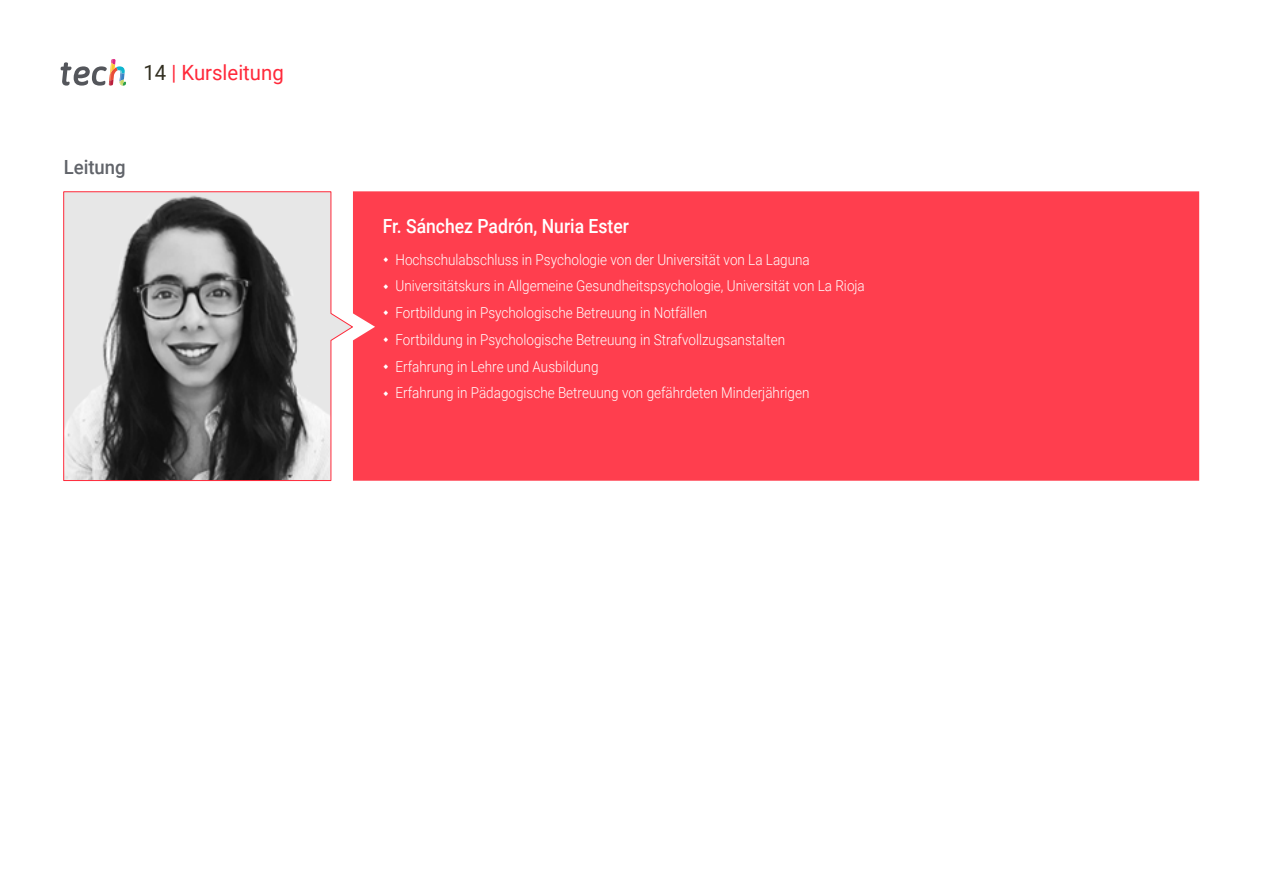
<style>
.page{position:relative;width:1263px;height:893px;background:#fff}
.page>*{position:absolute;margin:0;border:0;box-sizing:border-box;transform-origin:0 0}
.t1{font:21px "Roboto";color:#ff293a}
.t2{font:500 19.5px "Roboto";color:#fff;scale:.9 1}
.t3{font:500 19.5px "Roboto";color:#61646a;scale:.95 1}
.t4{font:300 15px/26.7px "Roboto";color:#fff;scale:.9 1}
.s1{color:#312e20}
</style>
<div class="page">
<svg style="left:61px;top:59px;width:65px;height:27px"></svg>
<div style="left:353px;top:191px;width:846px;height:290px;background:#ff3e4e"></div>
<svg style="left:63px;top:191px;width:290px;height:290px"></svg>
<svg style="left:384px;top:257px;width:4px;height:5px"></svg>
<svg style="left:384px;top:284px;width:4px;height:5px"></svg>
<svg style="left:384px;top:310px;width:4px;height:5px"></svg>
<svg style="left:384px;top:337px;width:4px;height:5px"></svg>
<svg style="left:384px;top:364px;width:4px;height:5px"></svg>
<svg style="left:384px;top:391px;width:4px;height:5px"></svg>
<h1 class="t1" style="left:144px;top:57px;width:142px"><span class="s1">14</span> | Kursleitung</h1>
<h2 class="t3" style="left:64px;top:154px;width:67px">Leitung</h2>
<h2 class="t2" style="left:383px;top:212px;width:275px">Fr. Sánchez Padrón, Nuria Ester</h2>
<p class="t4" style="left:395px;top:245px;width:523px">Hochschulabschluss in Psychologie von der Universität von La Laguna Universitätskurs in Allgemeine Gesundheitspsychologie, Universität von La Rioja Fortbildung in Psychologische Betreuung in Notfällen<br>Fortbildung in Psychologische Betreuung in Strafvollzugsanstalten<br>Erfahrung in Lehre und Ausbildung<br>Erfahrung in Pädagogische Betreuung von gefährdeten Minderjährigen</p>
</div>
